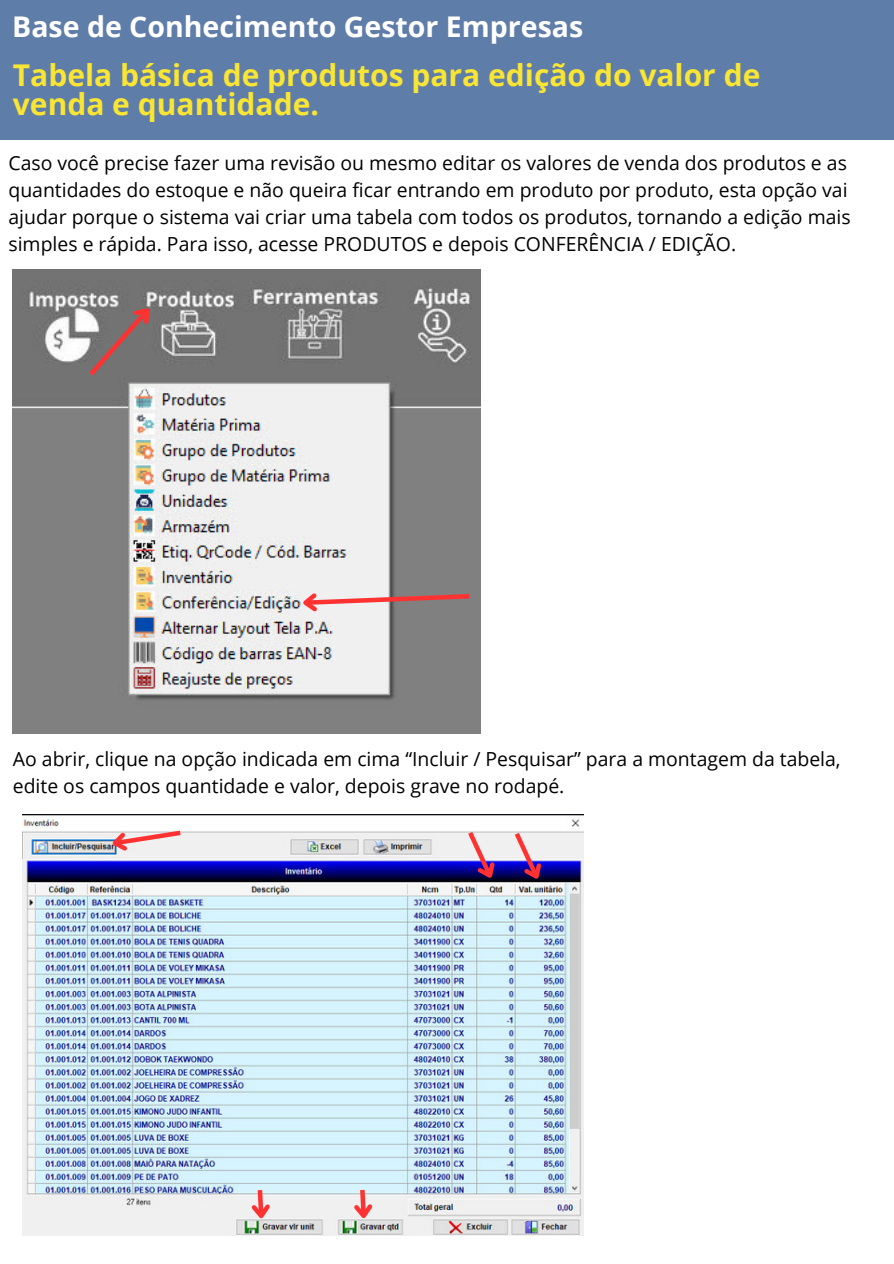
<style>
.page{position:relative;width:894px;height:1264px;background:#fff}
.page>*{position:absolute;margin:0;border:0;box-sizing:border-box;transform-origin:0 0}
.t1{font:700 30px/29.2px "Open Sans";color:#f9e534}
.t2{font:700 28.5px "Open Sans";color:#fff}
.t3{font:19.35px/27px "Open Sans";color:#000}
</style>
<div class="page">
<div style="left:0;top:0;width:893px;height:140px;background:#5f7da9"></div>
<img style="left:13px;top:269px;width:467px;height:464px">
<svg style="left:85px;top:296px;width:77px;height:84px;background:#887979"></svg>
<svg style="left:297px;top:532px;width:177px;height:84px"></svg>
<img style="left:22px;top:814px;width:561px;height:421px">
<svg style="left:105px;top:827px;width:80px;height:30px"></svg>
<svg style="left:510px;top:827px;width:41px;height:61px"></svg>
<svg style="left:464px;top:826px;width:40px;height:61px"></svg>
<svg style="left:247px;top:1185px;width:27px;height:39px"></svg>
<svg style="left:350px;top:1185px;width:27px;height:38px"></svg>
<p class="t2" style="left:12px;top:7px;width:572px">Base de Conhecimento Gestor Empresas</p>
<p class="t1" style="left:13px;top:60px;width:748px">Tabela básica de produtos para edição do valor de venda e quantidade.</p>
<p class="t3" style="left:8px;top:149px;width:843px">Caso você precise fazer uma revisão ou mesmo editar os valores de venda dos produtos e as quantidades do estoque e não queira ficar entrando em produto por produto, esta opção vai ajudar porque o sistema vai criar uma tabela com todos os produtos, tornando a edição mais simples e rápida. Para isso, acesse PRODUTOS e depois CONFERÊNCIA / EDIÇÃO.</p>
<p class="t3" style="left:13px;top:744px;width:829px">Ao abrir, clique na opção indicada em cima “Incluir / Pesquisar” para a montagem da tabela, edite os campos quantidade e valor, depois grave no rodapé.</p>
</div>
